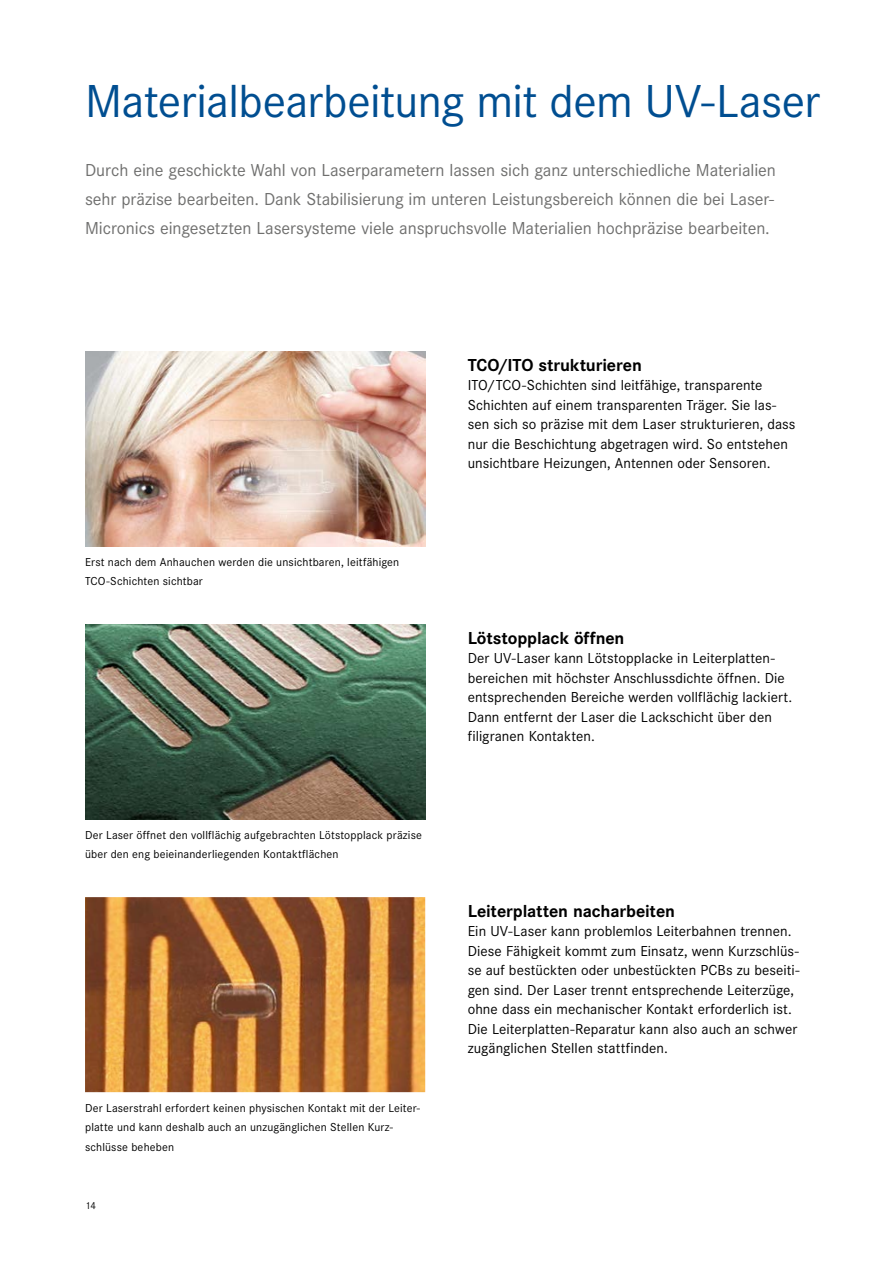
<style>
.page{position:relative;width:893px;height:1263px;background:#fff}
.page>*{position:absolute;margin:0;border:0;box-sizing:border-box;transform-origin:0 0}
.t1{font:48px "Corporate S";letter-spacing:-.01em;color:#004e91}
.t2{font:18px/29.2px "Corporate S";letter-spacing:-.005em;color:#6f6f6e;text-align:justify}
.t3{font:700 18px "Corporate S";letter-spacing:-.005em;color:#000}
.t4{font:15px/19.5px "Corporate S";letter-spacing:.005em;color:#000}
.t5{font:12px/19.5px "Corporate S";letter-spacing:.015em;color:#000}
.t6{font:10.5px "Corporate S";color:#000}
</style>
<div class="page">
<img style="left:85px;top:351px;width:340px;height:195px">
<img style="left:85px;top:624px;width:340px;height:195px">
<img style="left:85px;top:897px;width:340px;height:195px">
<h1 class="t1" style="left:85px;top:70px;width:737px">Materialbearbeitung mit dem UV-Laser</h1>
<p class="t2" style="left:85px;top:154px;width:692px">Durch eine geschickte Wahl von Laserparametern lassen sich ganz unterschiedliche Materialien sehr präzise bearbeiten. Dank Stabilisierung im unteren Leistungsbereich können die bei Laser-Micronics eingesetzten Lasersysteme viele anspruchsvolle Materialien hochpräzise bearbeiten.</p>
<p class="t5" style="left:85px;top:551px;width:316px">Erst nach dem Anhauchen werden die unsichtbaren, leitfähigen<br>TCO-Schichten sichtbar</p>
<p class="t5" style="left:85px;top:824px;width:338px">Der Laser öffnet den vollflächig aufgebrachten Lötstopplack präzise über den eng beieinanderliegenden Kontaktflächen</p>
<p class="t5" style="left:85px;top:1097px;width:336px">Der Laserstrahl erfordert keinen physischen Kontakt mit der Leiter&shy;platte und kann deshalb auch an unzugänglichen Stellen Kurz&shy;schlüsse beheben</p>
<p class="t6" style="left:85px;top:1199px;width:12px">14</p>
<p class="t3" style="left:468px;top:352px;width:176px">TCO/ITO strukturieren</p>
<p class="t4" style="left:468px;top:375px;width:329px">ITO/TCO-Schichten sind leitfähige, transparente Schichten auf einem transparenten Träger. Sie las&shy;sen sich so präzise mit dem Laser strukturieren, dass nur die Beschichtung abgetragen wird. So entstehen unsichtbare Heizungen, Antennen oder Sensoren.</p>
<p class="t3" style="left:468px;top:625px;width:158px">Lötstopplack öffnen</p>
<p class="t4" style="left:468px;top:648px;width:326px">Der UV-Laser kann Lötstopplacke in Leiterplatten&shy;bereichen mit höchster Anschlussdichte öffnen. Die entsprechenden Bereiche werden vollflächig lackiert.<br>Dann entfernt der Laser die Lackschicht über den filigranen Kontakten.</p>
<p class="t3" style="left:468px;top:898px;width:209px">Leiterplatten nacharbeiten</p>
<p class="t4" style="left:468px;top:921px;width:333px">Ein UV-Laser kann problemlos Leiterbahnen trennen.<br>Diese Fähigkeit kommt zum Einsatz, wenn Kurzschlüs&shy;se auf bestückten oder unbestückten PCBs zu beseiti&shy;gen sind. Der Laser trennt entsprechende Leiterzüge, ohne dass ein mechanischer Kontakt erforderlich ist.<br>Die Leiterplatten-Reparatur kann also auch an schwer zugänglichen Stellen stattfinden.</p>
</div>
